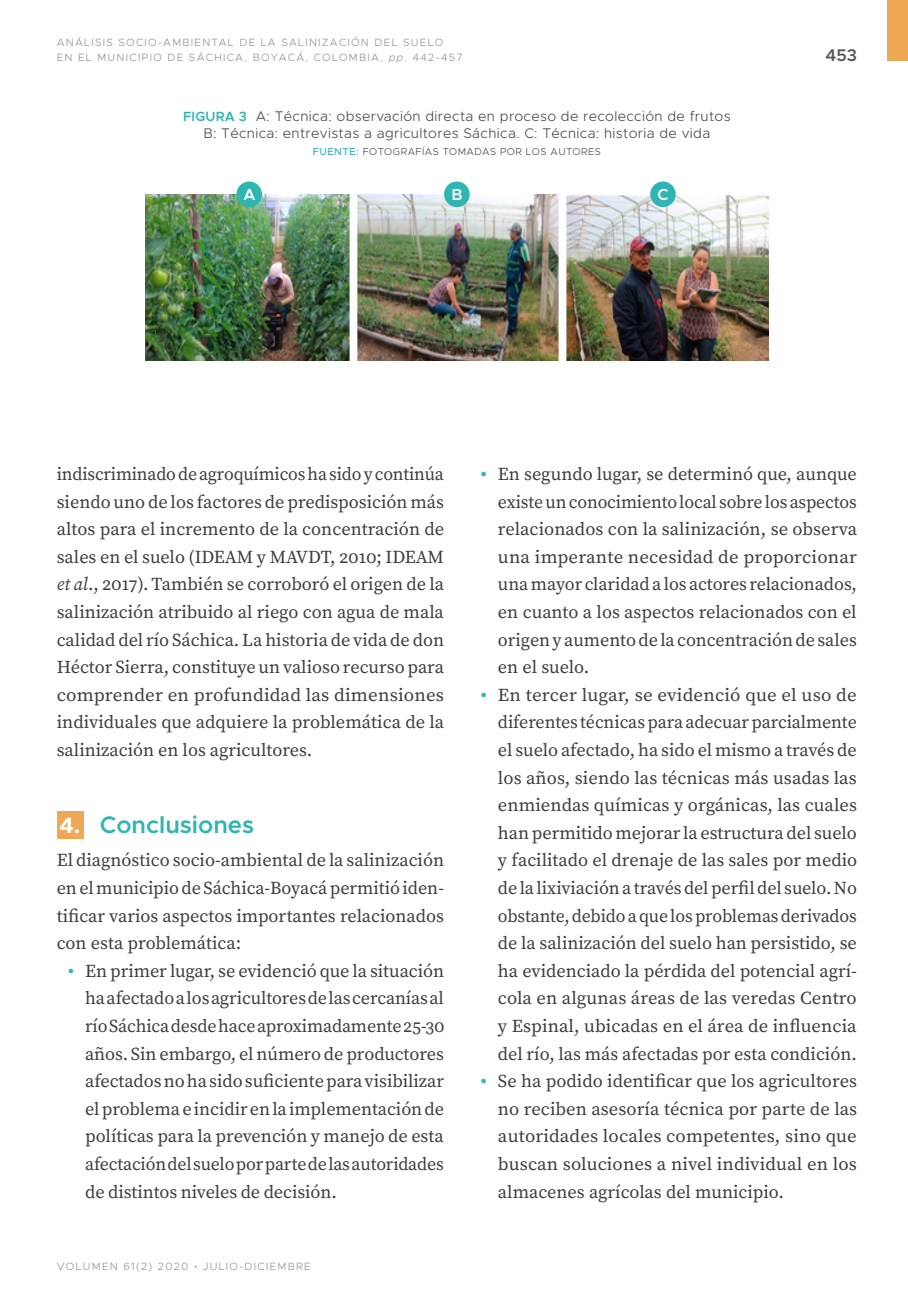
<style>
.page{position:relative;width:908px;height:1304px;background:#fff}
.page>*{position:absolute;margin:0;border:0;box-sizing:border-box;transform-origin:0 0}
.t1{font:600 24px "Metropolis";color:#2fb6b0}
.t2{font:18.2px/27.6px "Source Serif Pro";color:#3e3e3f;text-align:justify}
.t3{font:18.2px/27.6px "Source Serif Pro";color:#3e3e3f;text-align:justify;scale:1.04 1}
.t4{font:600 17px "Metropolis";color:#57585a}
.t5{font:600 16px "Metropolis";color:#fff}
.t6{font:300 14px/17px "Metropolis";letter-spacing:.025em;color:#474841;text-align:center}
.t7{font:300 10.6px/14.6px "Metropolis";letter-spacing:.12em;color:#929086}
.t8{font:300 10px "Metropolis";letter-spacing:.05em;color:#474841}
.s1{font-style:italic}
.s2{font-weight:600;font-size:13.4px;color:#2fb6b0}
.s3{font-weight:500;color:#2fb6b0}
.s4{font-weight:700;font-size:22px;color:#fff}
.s5{font-weight:600;font-size:18.4px;color:#2fb6b0}
.s6{font-family:"Source Serif Pro"}
</style>
<div class="page">
<div style="left:886px;top:0;width:21px;height:61px;background:#efa954"></div>
<div style="left:57px;top:811px;width:27px;height:28px;background:#efa954"></div>
<img style="left:145px;top:194px;width:623px;height:166px">
<div style="left:236px;top:182px;width:26px;height:25px;background:#2fb6b0;border-radius:50%"></div>
<div style="left:444px;top:182px;width:25px;height:25px;background:#2fb6b0;border-radius:50%"></div>
<div style="left:650px;top:182px;width:25px;height:25px;background:#2fb6b0;border-radius:50%"></div>
<p class="t7" style="left:57px;top:35px;width:407px">ANÁLISIS SOCIO-AMBIENTAL DE LA SALINIZACIÓN DEL SUELO<br>EN EL MUNICIPIO DE SÁCHICA, BOYACÁ, COLOMBIA, <span class="s1">pp</span>. 442-457</p>
<p class="t6" style="left:183px;top:108px;width:548px"><span class="s2">FIGURA 3</span> A: Técnica: observación directa en proceso de recolección de frutos<br>B: Técnica: entrevistas a agricultores Sáchica. C: Técnica: historia de vida</p>
<p class="t8" style="left:312px;top:146px;width:289px"><span class="s3">FUENTE:</span> FOTOGRAFÍAS TOMADAS POR LOS AUTORES</p>
<p class="t5" style="left:243px;top:184px;width:14px">A</p>
<p class="t5" style="left:451px;top:184px;width:13px">B</p>
<p class="t5" style="left:657px;top:184px;width:13px">C</p>
<p class="t4" style="left:825px;top:44px;width:33px">453</p>
<p class="t2" style="left:57px;top:461px;width:389px">indiscriminado de agroquímicos ha sido y continúa siendo uno de los factores de predisposición más altos para el incremento de la concentración de sales en el suelo (IDEAM y MAVDT, 2010; IDEAM <span class="s1">et al</span>., 2017). También se corroboró el origen de la salinización atribuido al riego con agua de mala calidad del río Sáchica. La historia de vida de don Héctor Sierra, constituye un valioso recurso para comprender en profundidad las dimensiones individuales que adquiere la problemática de la salinización en los agricultores.</p>
<h1 class="t1" style="left:60px;top:809px;width:196px"><span class="s4">4.</span> Conclusiones</h1>
<p class="t2" style="left:57px;top:847px;width:388px">El diagnóstico socio-ambiental de la salinización en el municipio de Sáchica-Boyacá permitió iden&shy;tificar varios aspectos importantes relacionados con esta problemática:</p>
<p class="t2" style="left:85px;top:958px;width:360px;text-indent:-17px"><span class="s5">•</span> En primer lugar, se evidenció que la situación ha afectado a los agricultores de las cercanías al río Sáchica desde hace aproximadamente 25-30 años. Sin embargo, el número de productores afectados no ha sido suficiente para visibilizar el problema e incidir en la implementación de políticas para la prevención y manejo de esta afectación del suelo por parte de las autoridades de distintos niveles de decisión.</p>
<p class="t7" style="left:57px;top:1259px;width:255px">VOLUMEN 61(2) 2020 <span class="s6">•</span> JULIO-DICIEMBRE</p>
<p class="t2" style="left:497px;top:461px;width:360px;text-indent:-17px"><span class="s5">•</span> En segundo lugar, se determinó que, aunque existe un conocimiento local sobre los aspectos relacionados con la salinización, se observa una imperante necesidad de proporcionar una mayor claridad a los actores relacionados, en cuanto a los aspectos relacionados con el origen y aumento de la concentración de sales en el suelo.</p>
<p class="t3" style="left:497px;top:682px;width:347px;text-indent:-17px"><span class="s5">•</span> En tercer lugar, se evidenció que el uso de diferentes técnicas para adecuar parcialmente el suelo afectado, ha sido el mismo a través de los años, siendo las técnicas más usadas las enmiendas químicas y orgánicas, las cuales han permitido mejorar la estructura del suelo y facilitado el drenaje de las sales por medio de la lixiviación a través del perfil del suelo. No obstante, debido a que los problemas derivados de la salinización del suelo han persistido, se ha evidenciado la pérdida del potencial agrí&shy;cola en algunas áreas de las veredas Centro y Espinal, ubicadas en el área de influencia del río, las más afectadas por esta condición.</p>
<p class="t2" style="left:497px;top:1068px;width:360px;text-indent:-17px"><span class="s5">•</span> Se ha podido identificar que los agricultores no reciben asesoría técnica por parte de las autoridades locales competentes, sino que buscan soluciones a nivel individual en los almacenes agrícolas del municipio.</p>
</div>
